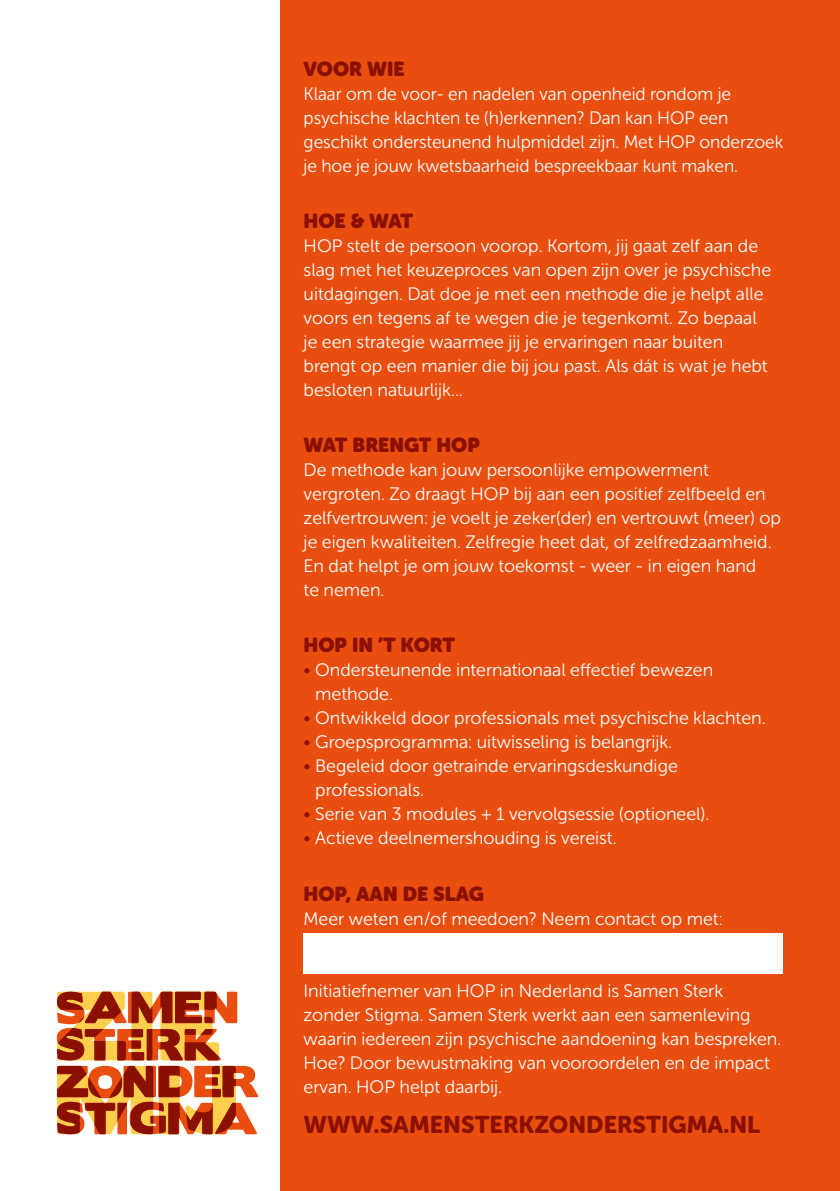
<style>
.page{position:relative;width:840px;height:1191px;background:#fff}
.page>*{position:absolute;margin:0;border:0;box-sizing:border-box;transform-origin:0 0}
.t1{font:24px "Museo Sans Rounded 900";color:#8a1002}
.t2{font:20px "Museo Sans Rounded";color:#8a1002}
.t3{font:18px/24px "Museo Sans Rounded 300";color:#fff}
.s1{color:#8a1002}
</style>
<div class="page">
<div style="left:281px;top:0;width:558px;height:1191px;background:#e94e0f"></div>
<svg style="left:57px;top:991px;width:201px;height:143px"></svg>
<div style="left:303px;top:933px;width:479px;height:41px;background:#fff"></div>
<p class="t2" style="left:303px;top:58px;width:102px">VOOR WIE</p>
<p class="t3" style="left:303px;top:82px;width:481px">Klaar om de voor- en nadelen van openheid rondom je psychische klachten te (h)erkennen? Dan kan HOP een geschikt ondersteunend hulpmiddel zijn. Met HOP onderzoek je hoe je jouw kwetsbaarheid bespreekbaar kunt maken.</p>
<p class="t2" style="left:303px;top:210px;width:111px">HOE &amp; WAT</p>
<p class="t3" style="left:303px;top:234px;width:469px">HOP stelt de persoon voorop. Kortom, jij gaat zelf aan de slag met het keuzeproces van open zijn over je psychische uitdagingen. Dat doe je met een methode die je helpt alle voors en tegens af te wegen die je tegenkomt. Zo bepaal je een strategie waarmee jij je ervaringen naar buiten brengt op een manier die bij jou past. Als dát is wat je hebt besloten natuurlijk...</p>
<p class="t2" style="left:303px;top:434px;width:177px">WAT BRENGT HOP</p>
<p class="t3" style="left:303px;top:458px;width:478px">De methode kan jouw persoonlijke empowerment vergroten. Zo draagt HOP bij aan een positief zelfbeeld en zelfvertrouwen: je voelt je zeker(der) en vertrouwt (meer) op je eigen kwaliteiten. Zelfregie heet dat, of zelfredzaamheid.<br>En dat helpt je om jouw toekomst - weer - in eigen hand<br>te nemen.</p>
<p class="t2" style="left:303px;top:634px;width:153px">HOP IN ’T KORT</p>
<p class="t3" style="left:315px;top:658px;width:399px;text-indent:-12px"><span class="s1">•</span> Ondersteunende internationaal effectief bewezen methode.</p>
<p class="t3" style="left:303px;top:706px;width:463px"><span class="s1">•</span> Ontwikkeld door professionals met psychische klachten.</p>
<p class="t3" style="left:303px;top:730px;width:370px"><span class="s1">•</span> Groepsprogramma: uitwisseling is belangrijk.</p>
<p class="t3" style="left:315px;top:754px;width:364px;text-indent:-12px"><span class="s1">•</span> Begeleid door getrainde ervaringsdeskundige professionals.</p>
<p class="t3" style="left:303px;top:802px;width:407px"><span class="s1">•</span> Serie van 3 modules + 1 vervolgsessie (optioneel).</p>
<p class="t3" style="left:303px;top:826px;width:314px"><span class="s1">•</span> Actieve deelnemershouding is vereist.</p>
<p class="t2" style="left:303px;top:882px;width:182px">HOP, AAN DE SLAG</p>
<p class="t3" style="left:303px;top:906px;width:420px">Meer weten en/of meedoen? Neem contact op met:</p>
<p class="t3" style="left:303px;top:978px;width:479px">Initiatiefnemer van HOP in Nederland is Samen Sterk zonder Stigma. Samen Sterk werkt aan een samenleving waarin iedereen zijn psychische aandoening kan bespreken.<br>Hoe? Door bewustmaking van vooroordelen en de impact ervan. HOP helpt daarbij.</p>
<h1 class="t1" style="left:303px;top:1110px;width:458px">WWW.SAMENSTERKZONDERSTIGMA.NL</h1>
</div>
